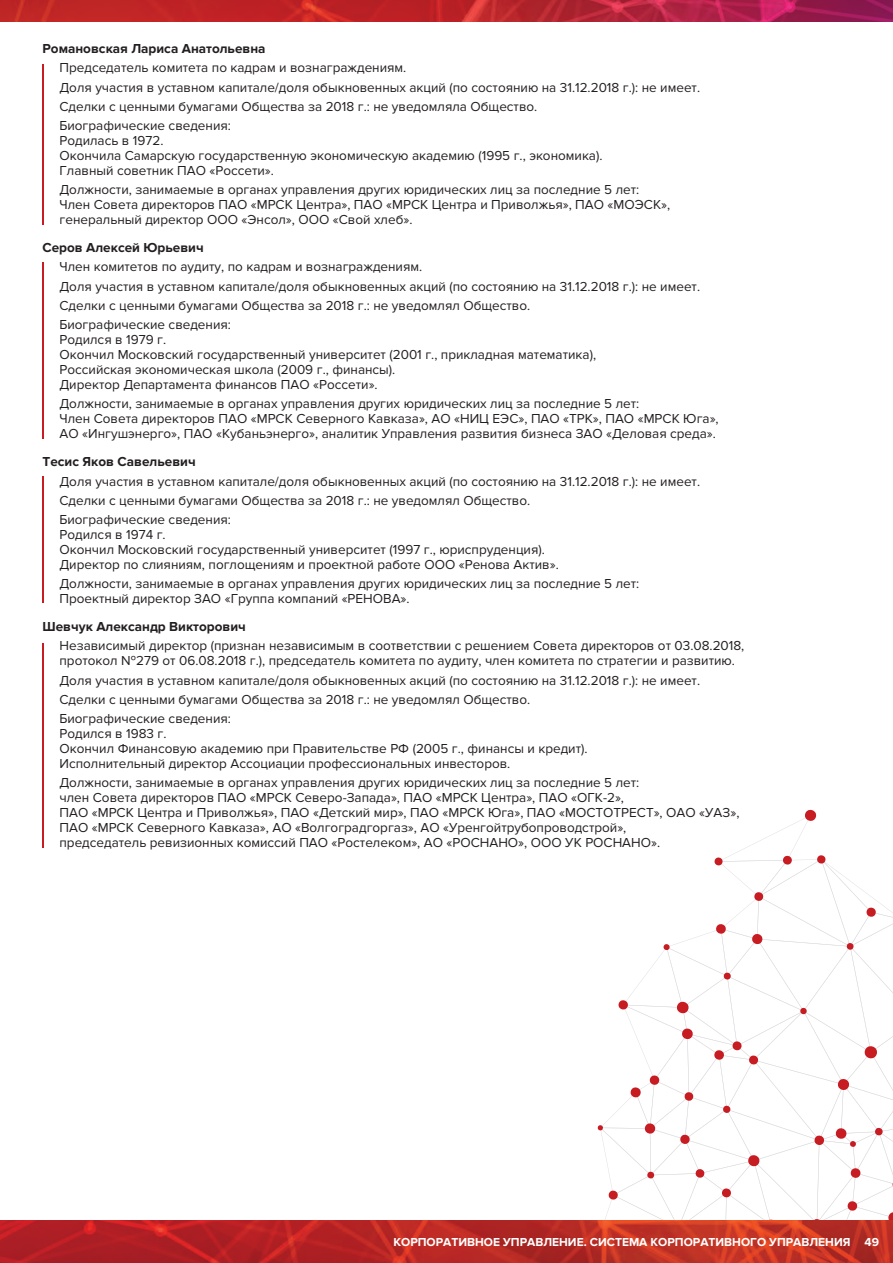
<style>
.page{position:relative;width:893px;height:1263px;background:#fff}
.page>*{position:absolute;margin:0;border:0;box-sizing:border-box;transform-origin:0 0}
.text{font:13.5px/15px "Proxima Nova";color:#231f20}
.bold{font:700 13.5px "Proxima Nova";color:#231f20}
.t1{font:700 12px "Proxima Nova";color:#fff}
</style>
<div class="page">
<svg style="left:597px;top:809px;width:296px;height:411px"></svg>
<img style="left:0;top:1220px;width:893px;height:43px">
<img style="left:0;top:0;width:893px;height:21px">
<hr style="left:43px;top:643px;width:1px;height:204px;background:#c61c22">
<hr style="left:43px;top:476px;width:1px;height:127px;background:#c61c22">
<hr style="left:43px;top:262px;width:1px;height:177px;background:#c61c22">
<hr style="left:43px;top:64px;width:1px;height:160px;background:#c61c22">
<p class="bold" style="left:43px;top:41px;width:225px">Романовская Лариса Анатольевна</p>
<p class="text" style="left:60px;top:61px;width:348px">Председатель комитета по кадрам и вознаграждениям.</p>
<p class="text" style="left:60px;top:80px;width:642px">Доля участия в уставном капитале/доля обыкновенных акций (по состоянию на 31.12.2018 г.): не имеет.</p>
<p class="text" style="left:60px;top:99px;width:479px">Сделки с ценными бумагами Общества за 2018 г.: не уведомляла Общество.</p>
<p class="text" style="left:60px;top:118px;width:544px">Биографические сведения:<br>Родилась в 1972.<br>Окончила Самарскую государственную экономическую академию (1995 г., экономика).<br>Главный советник ПАО «Россети».</p>
<p class="text" style="left:60px;top:183px;width:612px">Должности, занимаемые в органах управления других юридических лиц за последние 5 лет:<br>Член Совета директоров ПАО «МРСК Центра», ПАО «МРСК Центра и Приволжья», ПАО «МОЭСК», генеральный директор ООО «Энсол», ООО «Свой хлеб».</p>
<p class="bold" style="left:43px;top:240px;width:163px">Серов Алексей Юрьевич</p>
<p class="text" style="left:60px;top:260px;width:364px">Член комитетов по аудиту, по кадрам и вознаграждениям.</p>
<p class="text" style="left:60px;top:279px;width:642px">Доля участия в уставном капитале/доля обыкновенных акций (по состоянию на 31.12.2018 г.): не имеет.</p>
<p class="text" style="left:60px;top:298px;width:472px">Сделки с ценными бумагами Общества за 2018 г.: не уведомлял Общество.</p>
<p class="text" style="left:60px;top:317px;width:538px">Биографические сведения:<br>Родился в 1979 г.<br>Окончил Московский государственный университет (2001 г., прикладная математика), Российская экономическая школа (2009 г., финансы).<br>Директор Департамента финансов ПАО «Россети».</p>
<p class="text" style="left:60px;top:397px;width:661px">Должности, занимаемые в органах управления других юридических лиц за последние 5 лет:<br>Член Совета директоров ПАО «МРСК Северного Кавказа», АО «НИЦ ЕЭС», ПАО «ТРК», ПАО «МРСК Юга»,<br>АО «Ингушэнерго», ПАО «Кубаньэнерго», аналитик Управления развития бизнеса ЗАО «Деловая среда».</p>
<p class="bold" style="left:43px;top:454px;width:155px">Тесис Яков Савельевич</p>
<p class="text" style="left:60px;top:474px;width:642px">Доля участия в уставном капитале/доля обыкновенных акций (по состоянию на 31.12.2018 г.): не имеет.</p>
<p class="text" style="left:60px;top:493px;width:472px">Сделки с ценными бумагами Общества за 2018 г.: не уведомлял Общество.</p>
<p class="text" style="left:60px;top:512px;width:501px">Биографические сведения:<br>Родился в 1974 г.<br>Окончил Московский государственный университет (1997 г., юриспруденция).<br>Директор по слияниям, поглощениям и проектной работе ООО «Ренова Актив».</p>
<p class="text" style="left:60px;top:576px;width:581px">Должности, занимаемые в органах управления других юридических лиц за последние 5 лет:<br>Проектный директор ЗАО «Группа компаний «РЕНОВА».</p>
<p class="bold" style="left:43px;top:619px;width:205px">Шевчук Александр Викторович</p>
<p class="text" style="left:60px;top:638px;width:686px">Независимый директор (признан независимым в соответствии с решением Совета директоров от 03.08.2018, протокол №279 от 06.08.2018 г.), председатель комитета по аудиту, член комитета по стратегии и развитию.</p>
<p class="text" style="left:60px;top:673px;width:642px">Доля участия в уставном капитале/доля обыкновенных акций (по состоянию на 31.12.2018 г.): не имеет.</p>
<p class="text" style="left:60px;top:692px;width:472px">Сделки с ценными бумагами Общества за 2018 г.: не уведомлял Общество.</p>
<p class="text" style="left:60px;top:711px;width:530px">Биографические сведения:<br>Родился в 1983 г.<br>Окончил Финансовую академию при Правительстве РФ (2005 г., финансы и кредит).<br>Исполнительный директор Ассоциации профессиональных инвесторов.</p>
<p class="text" style="left:60px;top:775px;width:681px">Должности, занимаемые в органах управления других юридических лиц за последние 5 лет:<br>член Совета директоров ПАО «МРСК Северо-Запада», ПАО «МРСК Центра», ПАО «ОГК-2»,<br>ПАО «МРСК Центра и Приволжья», ПАО «Детский мир», ПАО «МРСК Юга», ПАО «МОСТОТРЕСТ», ОАО «УАЗ», ПАО «МРСК Северного Кавказа», АО «Волгоградгоргаз», АО «Уренгойтрубопроводстрой»,<br>председатель ревизионных комиссий ПАО «Ростелеком», АО «РОСНАНО», ООО УК РОСНАНО».</p>
<p class="t1" style="left:394px;top:1235px;width:458px">КОРПОРАТИВНОЕ УПРАВЛЕНИЕ. СИСТЕМА КОРПОРАТИВНОГО УПРАВЛЕНИЯ</p>
<p class="t1" style="left:864px;top:1235px;width:16px">49</p>
</div>
